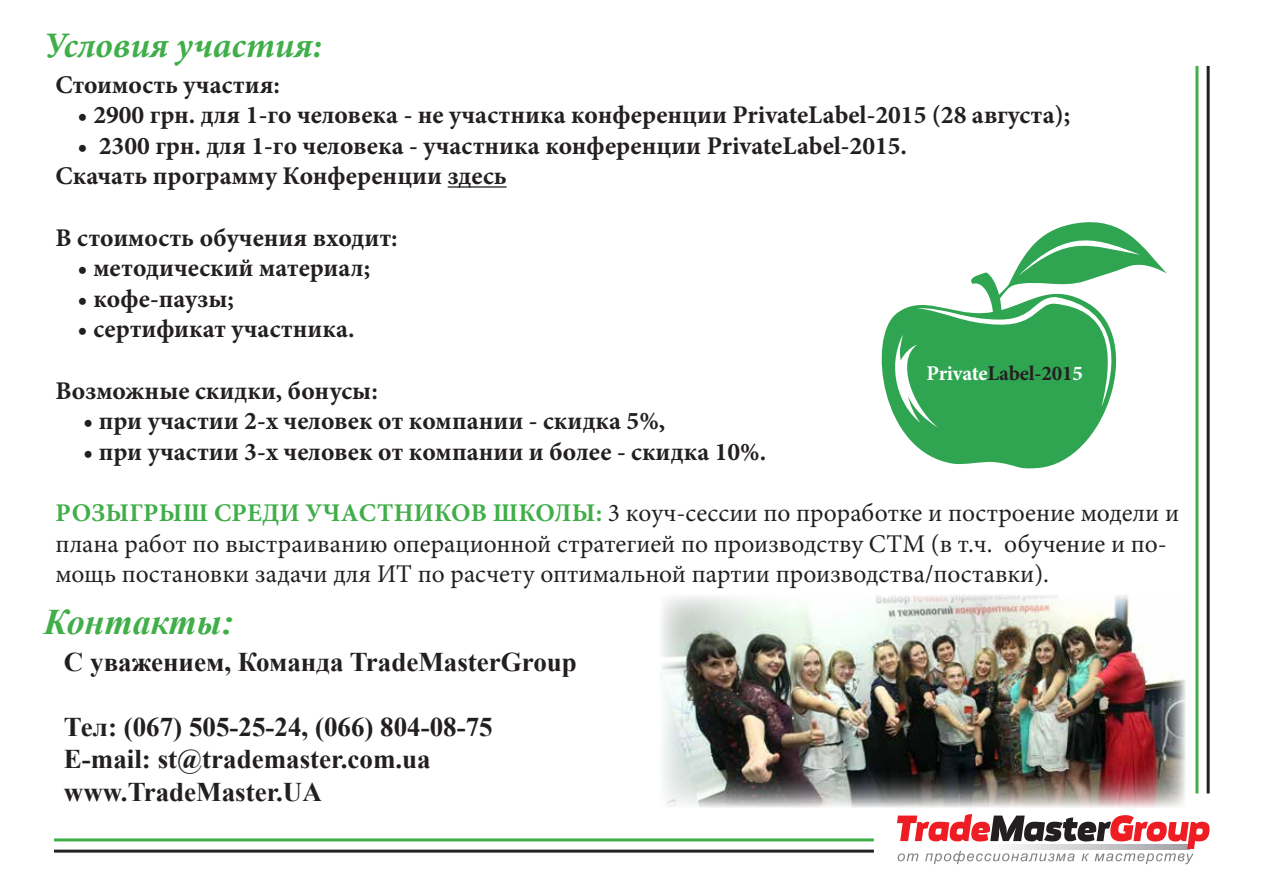
<style>
.page{position:relative;width:1263px;height:893px;background:#fff}
.page>*{position:absolute;margin:0;border:0;box-sizing:border-box;transform-origin:0 0}
.t1{font:italic 700 36px "Minion Pro";color:#40ae49}
.t2{font:italic 700 36px "Times New Roman";color:#40ae49}
.t3{font:700 27px/32.4px "Times New Roman";color:#231f20}
.t4{font:700 25.5px/30.6px "Minion Pro";color:#231f20}
.t5{font:25.5px/30.6px "Minion Pro";color:#231f20}
.t6{font:700 21px "Minion Pro";letter-spacing:-.01em;color:#231f20}
.s1{font-weight:700;color:#40ae49}
.s2{color:#fff}
</style>
<div class="page">
<svg style="left:897px;top:814px;width:312px;height:50px"></svg>
<hr style="left:54px;top:850px;width:820px;height:3px;background:#231f20">
<hr style="left:54px;top:838px;width:820px;height:3px;background:#40ae49">
<hr style="left:1207px;top:66px;width:3px;height:727px;background:#231f20">
<hr style="left:1195px;top:66px;width:3px;height:727px;background:#40ae49">
<hr style="left:448px;top:186px;width:59px;height:2px;background:#231f20">
<img style="left:660px;top:595px;width:526px;height:212px">
<svg style="left:881px;top:222px;width:286px;height:247px;fill:#2fa551"></svg>
<h1 class="t1" style="left:44px;top:20px;width:280px">Условия участия:</h1>
<p class="t4" style="left:56px;top:69px;width:226px">Стоимость участия:</p>
<p class="t4" style="left:78px;top:99px;width:994px">• 2900 грн. для 1-го человека - не участника конференции PrivateLabel-2015 (28 августа);</p>
<p class="t4" style="left:56px;top:130px;width:853px;text-indent:22px">• 2300 грн. для 1-го человека - участника конференции PrivateLabel-2015.<br>Скачать программу Конференции здесь</p>
<p class="t4" style="left:56px;top:222px;width:344px">В стоимость обучения входит:</p>
<p class="t4" style="left:78px;top:252px;width:294px">• методический материал;</p>
<p class="t4" style="left:78px;top:283px;width:158px">• кофе-паузы;</p>
<p class="t4" style="left:78px;top:314px;width:278px">• сертификат участника.</p>
<p class="t4" style="left:56px;top:375px;width:324px">Возможные скидки, бонусы:</p>
<p class="t4" style="left:83px;top:405px;width:584px">• при участии 2-х человек от компании - скидка 5%,</p>
<p class="t4" style="left:83px;top:436px;width:684px">• при участии 3-х человек от компании и более - скидка 10%.</p>
<p class="t5" style="left:56px;top:498px;width:1125px"><span class="s1">РОЗЫГРЫШ СРЕДИ УЧАСТНИКОВ ШКОЛЫ:</span> 3 коуч-сессии по проработке и построение модели и плана работ по выстраиванию операционной стратегией по производству СТМ (в т.ч. обучение и по&shy;мощь постановки задачи для ИТ по расчету оптимальной партии производства/поставки).</p>
<p class="t6" style="left:926px;top:358px;width:158px"><span class="s2">Private</span>Label-201<span class="s2">5</span></p>
<h1 class="t2" style="left:44px;top:596px;width:191px">Контакты:</h1>
<p class="t3" style="left:64px;top:645px;width:514px">С уважением, Команда TradeMasterGroup</p>
<p class="t3" style="left:64px;top:710px;width:430px">Тел: (067) 505-25-24, (066) 804-08-75<br>E-mail: st@trademaster.com.ua www.TradeMaster.UA</p>
</div>
